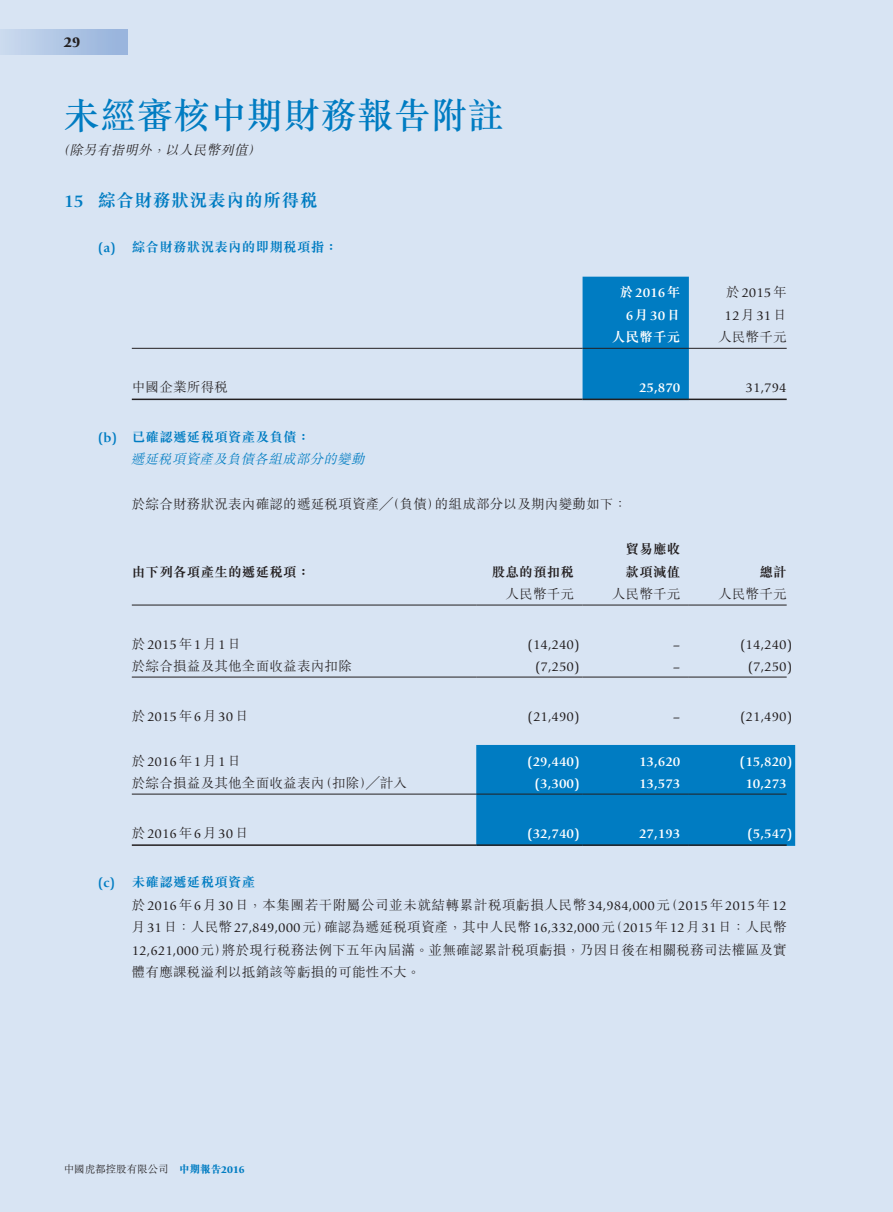
<style>
.page{position:relative;width:893px;height:1212px;background:#d8e4f3}
.page>*{position:absolute;margin:0;border:0;box-sizing:border-box;transform-origin:0 0}
.t1{font:500 36px "M Sung HK";letter-spacing:.02em;color:#007cc2}
._01_H1{font:700 18px "M Sung HK";letter-spacing:.02em;color:#007cc2}
.t2{font:900 15px "Giovanni Std";color:#231f20}
._00_txt{font:300 13.5px/22.5px "M Sung HK";letter-spacing:.02em;color:#231f20;text-align:justify}
._50_Table_txt{font:13.5px "Giovanni Std";color:#231f20}
._50_Table_txt-2{font:700 13.5px "Giovanni Std";color:#fff}
._50_Table_txt-3{font:300 13.5px "M Sung HK";letter-spacing:.02em;color:#231f20}
._02_H2{font:700 13.5px "M Sung HK";letter-spacing:.02em;color:#007cc2}
._50_Table_txt-4{font:700 13.5px "M Sung HK";letter-spacing:.02em;color:#231f20}
._03_H3{font:italic 300 13.5px "M Sung HK";color:#007cc2}
.t3{font:italic 300 13.5px "M Sung HK";color:#231f20}
._50_Table_txt-5{font:700 13.5px "M Sung HK";letter-spacing:.02em;color:#fff}
.t4{font:300 10.5px "M Sung HK";color:#231f20}
.s1{font-family:"Giovanni Std"}
.s2{font-family:"M Sung HK"}
.s3{font-family:"M Sung HK";font-weight:300}
.s4{font-family:"Giovanni Std";font-weight:400}
.s5{font-weight:800;color:#007cc2}
.s6{font-family:"Giovanni Std";font-weight:900;color:#007cc2}
</style>
<div class="page">
<div style="left:0;top:30px;width:128px;height:24px;background:linear-gradient(to right,#cbdaee,#96b2db)"></div>
<div style="left:583px;top:277px;width:106px;height:122px;background:#007cc2"></div>
<hr style="left:132px;top:348px;width:451px;height:1px;background:#231f20">
<hr style="left:583px;top:348px;width:106px;height:1px;background:#231f20">
<hr style="left:689px;top:348px;width:98px;height:1px;background:#231f20">
<hr style="left:132px;top:399px;width:451px;height:1px;background:#231f20">
<hr style="left:583px;top:399px;width:106px;height:1px;background:#231f20">
<hr style="left:689px;top:399px;width:98px;height:1px;background:#231f20">
<div style="left:476px;top:745px;width:319px;height:101px;background:#007cc2"></div>
<hr style="left:132px;top:605px;width:344px;height:1px;background:#231f20">
<hr style="left:476px;top:605px;width:107px;height:1px;background:#231f20">
<hr style="left:583px;top:605px;width:106px;height:1px;background:#231f20">
<hr style="left:689px;top:605px;width:98px;height:1px;background:#231f20">
<hr style="left:132px;top:677px;width:344px;height:1px;background:#231f20">
<hr style="left:476px;top:677px;width:107px;height:1px;background:#231f20">
<hr style="left:583px;top:677px;width:106px;height:1px;background:#231f20">
<hr style="left:689px;top:677px;width:98px;height:1px;background:#231f20">
<hr style="left:132px;top:794px;width:344px;height:1px;background:#231f20">
<hr style="left:476px;top:794px;width:107px;height:1px;background:#231f20">
<hr style="left:583px;top:794px;width:106px;height:1px;background:#231f20">
<hr style="left:689px;top:794px;width:98px;height:1px;background:#231f20">
<hr style="left:132px;top:844px;width:344px;height:2px;background:#231f20">
<hr style="left:476px;top:844px;width:107px;height:2px;background:#231f20">
<hr style="left:583px;top:844px;width:106px;height:2px;background:#231f20">
<hr style="left:689px;top:844px;width:98px;height:2px;background:#231f20">
<p class="t2" style="left:64px;top:34px;width:18px">29</p>
<h1 class="t1" style="left:64px;top:90px;width:441px">未經審核中期財務報告附註</h1>
<p class="t3" style="left:56px;top:141px;width:210px">（除另有指明外，以人民幣列值）</p>
<p class="_01_H1" style="left:64px;top:192px;width:255px"><span class="s1">15</span> 綜合財務狀況表內的所得稅</p>
<p class="_02_H2" style="left:98px;top:241px;width:242px"><span class="s1">(a)</span> 綜合財務狀況表內的即期稅項指：</p>
<p class="_50_Table_txt-2" style="left:620px;top:285px;width:62px"><span class="s2">於</span>2016<span class="s2">年</span></p>
<p class="_50_Table_txt" style="left:726px;top:285px;width:62px"><span class="s3">於</span>2015<span class="s3">年</span></p>
<p class="_50_Table_txt-2" style="left:626px;top:308px;width:56px">6<span class="s2">月</span>30<span class="s2">日</span></p>
<p class="_50_Table_txt" style="left:725px;top:308px;width:64px">12<span class="s3">月</span>31<span class="s3">日</span></p>
<p class="_50_Table_txt-5" style="left:612px;top:331px;width:70px">人民幣千元</p>
<p class="_50_Table_txt-3" style="left:718px;top:328px;width:70px">人民幣千元</p>
<p class="_50_Table_txt-3" style="left:132px;top:377px;width:98px">中國企業所得稅</p>
<p class="_50_Table_txt-2" style="left:639px;top:380px;width:43px">25,870</p>
<p class="_50_Table_txt" style="left:746px;top:380px;width:43px">31,794</p>
<p class="_02_H2" style="left:98px;top:430px;width:214px"><span class="s1">(b)</span> 已確認遞延稅項資產及負債：</p>
<p class="_03_H3" style="left:131px;top:450px;width:239px">遞延稅項資產及負債各組成部分的變動</p>
<p class="_00_txt" style="left:132px;top:492px;width:497px">於綜合財務狀況表內確認的遞延稅項資產╱（負債）的組成部分以及期內變動如下：</p>
<p class="_50_Table_txt-4" style="left:132px;top:565px;width:180px">由下列各項產生的遞延稅項：</p>
<p class="_50_Table_txt-4" style="left:492px;top:565px;width:84px">股息的預扣稅</p>
<p class="_50_Table_txt-4" style="left:626px;top:542px;width:56px">貿易應收</p>
<p class="_50_Table_txt-4" style="left:626px;top:565px;width:56px">款項減值</p>
<p class="_50_Table_txt-4" style="left:759px;top:565px;width:29px">總計</p>
<p class="_50_Table_txt-3" style="left:505px;top:585px;width:70px">人民幣千元</p>
<p class="_50_Table_txt-3" style="left:612px;top:585px;width:70px">人民幣千元</p>
<p class="_50_Table_txt-3" style="left:718px;top:585px;width:70px">人民幣千元</p>
<p class="_50_Table_txt" style="left:132px;top:637px;width:111px"><span class="s3">於</span>2015<span class="s3">年</span>1<span class="s3">月</span>1<span class="s3">日</span></p>
<p class="_50_Table_txt" style="left:527px;top:637px;width:54px">(14,240)</p>
<p class="_50_Table_txt" style="left:673px;top:637px;width:9px">–</p>
<p class="_50_Table_txt" style="left:740px;top:637px;width:54px">(14,240)</p>
<p class="_50_Table_txt-3" style="left:132px;top:657px;width:222px">於綜合損益及其他全面收益表內扣除</p>
<p class="_50_Table_txt" style="left:535px;top:659px;width:46px">(7,250)</p>
<p class="_50_Table_txt" style="left:673px;top:659px;width:9px">–</p>
<p class="_50_Table_txt" style="left:748px;top:659px;width:46px">(7,250)</p>
<p class="_50_Table_txt" style="left:132px;top:709px;width:118px"><span class="s3">於</span>2015<span class="s3">年</span>6<span class="s3">月</span>30<span class="s3">日</span></p>
<p class="_50_Table_txt" style="left:527px;top:709px;width:54px">(21,490)</p>
<p class="_50_Table_txt" style="left:673px;top:709px;width:9px">–</p>
<p class="_50_Table_txt" style="left:740px;top:709px;width:54px">(21,490)</p>
<p class="_50_Table_txt" style="left:132px;top:754px;width:111px"><span class="s3">於</span>2016<span class="s3">年</span>1<span class="s3">月</span>1<span class="s3">日</span></p>
<p class="_50_Table_txt-2" style="left:527px;top:753px;width:54px">(29,440)</p>
<p class="_50_Table_txt-2" style="left:639px;top:753px;width:43px">13,620</p>
<p class="_50_Table_txt-2" style="left:740px;top:753px;width:54px">(15,820)</p>
<p class="_50_Table_txt-3" style="left:132px;top:774px;width:277px">於綜合損益及其他全面收益表內（扣除）╱計入</p>
<p class="_50_Table_txt-2" style="left:534px;top:776px;width:47px">(3,300)</p>
<p class="_50_Table_txt-2" style="left:639px;top:776px;width:43px">13,573</p>
<p class="_50_Table_txt-2" style="left:745px;top:776px;width:43px">10,273</p>
<p class="_50_Table_txt" style="left:132px;top:826px;width:118px"><span class="s3">於</span>2016<span class="s3">年</span>6<span class="s3">月</span>30<span class="s3">日</span></p>
<p class="_50_Table_txt-2" style="left:527px;top:825px;width:54px">(32,740)</p>
<p class="_50_Table_txt-2" style="left:639px;top:825px;width:43px">27,193</p>
<p class="_50_Table_txt-2" style="left:747px;top:825px;width:47px">(5,547)</p>
<p class="_02_H2" style="left:98px;top:876px;width:159px"><span class="s1">(c)</span> 未確認遞延稅項資產</p>
<p class="_00_txt" style="left:132px;top:893px;width:656px">於<span class="s4">2016</span>年<span class="s4">6</span>月<span class="s4">30</span>日，本集團若干附屬公司並未就結轉累計稅項虧損人民幣<span class="s4">34,984,000</span>元（<span class="s4">2015</span>年<span class="s4">2015</span>年<span class="s4">12</span>月<span class="s4">31</span>日：人民幣<span class="s4">27,849,000</span>元）確認為遞延稅項資產，其中人民幣<span class="s4">16,332,000</span>元（<span class="s4">2015</span>年<span class="s4">12</span>月<span class="s4">31</span>日：人民幣<span class="s4">12,621,000</span>元）將於現行稅務法例下五年內屆滿。並無確認累計稅項虧損，乃因日後在相關稅務司法權區及實體有應課稅溢利以抵銷該等虧損的可能性不大。</p>
<p class="t4" style="left:64px;top:1162px;width:182px">中國虎都控股有限公司 <span class="s5">中期報告</span><span class="s6">2016</span></p>
</div>
